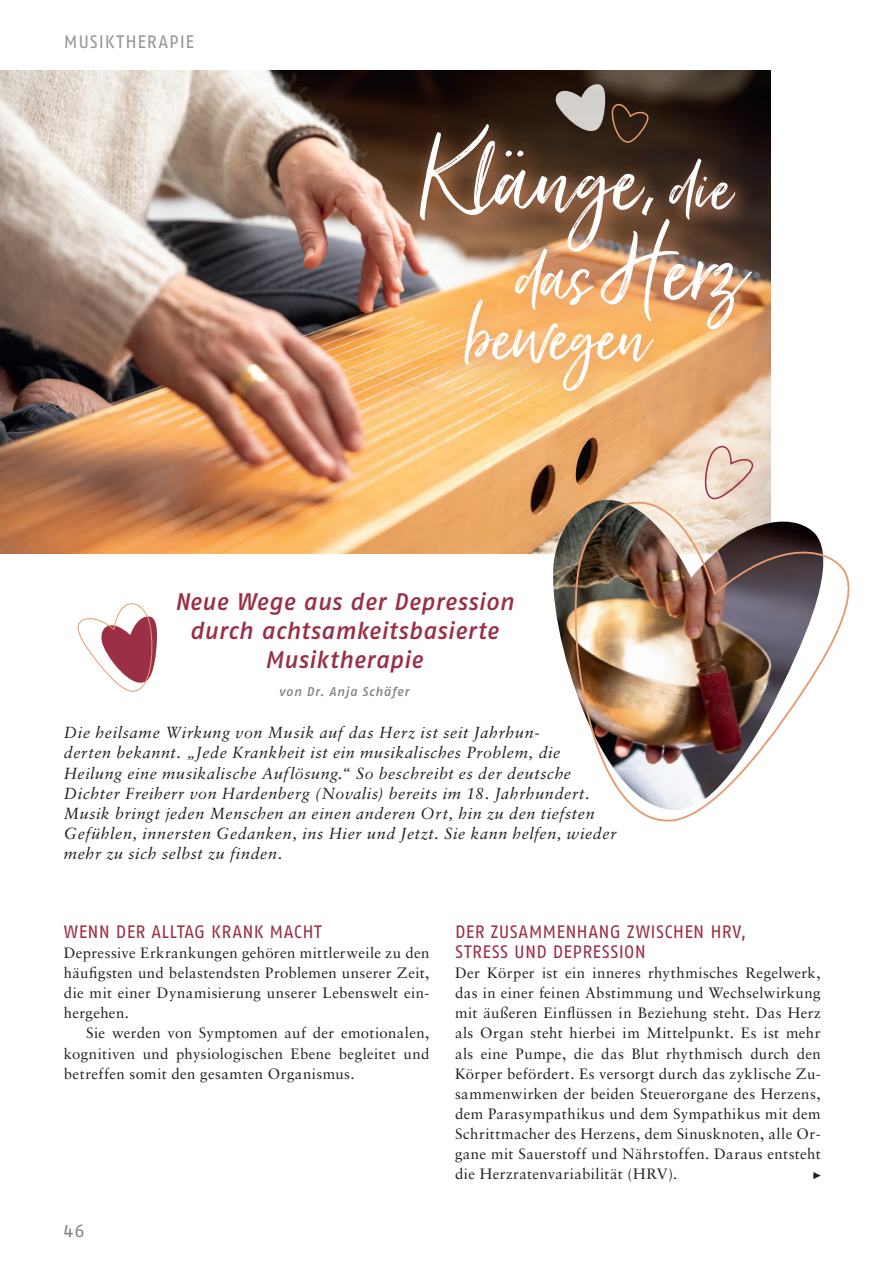
<style>
.page{position:relative;width:893px;height:1263px;background:#fff}
.page>*{position:absolute;margin:0;border:0;box-sizing:border-box;transform-origin:0 0}
.t1{font:120px/90px "Just Lovely";letter-spacing:.005em;color:#fff;text-align:right}
.t2{font:90px "Just Lovely";color:#fff}
.t3{font:italic 500 24px/28.8px "Fago OT";letter-spacing:.015em;color:#9a2f45;text-align:center}
.t4{font:18px/20.1px "Fago OT";letter-spacing:.015em;color:#9a2f45}
.t5{font:18px "Fago OT";letter-spacing:.05em;color:#939598}
.t6{font:18px "Fago OT";color:#808285}
.t7{font:italic 16.05px/20.1px "Sabon LT Std";letter-spacing:.035em;color:#231f20}
.t8{font:15px/20.1px "Sabon LT Std";letter-spacing:.025em;color:#231f20;text-align:justify}
.t9{font:italic 500 12.75px "Fago OT";letter-spacing:.055em;color:#808285}
.s1{font-size:90px}
</style>
<div class="page">
<img style="left:0;top:71px;width:771px;height:483px">
<img style="left:543px;top:500px;width:18px;height:139px">
<img style="left:561px;top:471px;width:289px;height:351px">
<svg style="left:699px;top:441px;width:56px;height:58px;background:#e8d0c1"></svg>
<svg style="left:554px;top:83px;width:98px;height:31px;background:#6f645b"></svg>
<svg style="left:77px;top:603px;width:80px;height:89px"></svg>
<svg style="left:408px;top:114px;width:363px;height:300px;background:#a67b52"></svg>
<svg style="left:813px;top:1172px;width:8px;height:7px"></svg>
<p class="t5" style="left:64px;top:31px;width:132px">MUSIKTHERAPIE</p>
<h1 class="t1" style="left:424px;top:142px;width:322px">Klänge, <span class="s1">die das</span> Herz</h1>
<h2 class="t2" style="left:464px;top:282px;width:186px">bewegen</h2>
<h3 class="t3" style="left:174px;top:587px;width:341px">Neue Wege aus der Depression durch achtsamkeitsbasierte<br>Musiktherapie</h3>
<p class="t9" style="left:279px;top:683px;width:131px">von Dr. Anja Schäfer</p>
<p class="t7" style="left:64px;top:723px;width:554px">Die heilsame Wirkung von Musik auf das Herz ist seit Jahrhun-<br>derten bekannt. „Jede Krankheit ist ein musikalisches Problem, die Heilung eine musikalische Auflösung.“ So beschreibt es der deutsche Dichter Freiherr von Hardenberg (Novalis) bereits im 18. Jahrhundert.<br>Musik bringt jeden Menschen an einen anderen Ort, hin zu den tiefsten Gefühlen, innersten Gedanken, ins Hier und Jetzt. Sie kann helfen, wieder mehr zu sich selbst zu finden.</p>
<p class="t4" style="left:64px;top:921px;width:259px">WENN DER ALLTAG KRANK MACHT</p>
<p class="t8" style="left:64px;top:942px;width:367px">Depressive Erkrankungen gehören mittlerweile zu den häufigsten und belastendsten Problemen unserer Zeit, die mit einer Dynamisierung unserer Lebenswelt ein&shy;hergehen.</p>
<p class="t8" style="left:64px;top:1023px;width:367px;text-indent:22px">Sie werden von Symptomen auf der emotionalen, kognitiven und physiologischen Ebene begleitet und betreffen somit den gesamten Organismus.</p>
<p class="t6" style="left:64px;top:1220px;width:23px">46</p>
<p class="t4" style="left:455px;top:921px;width:293px">DER ZUSAMMENHANG ZWISCHEN HRV,<br>STRESS UND DEPRESSION</p>
<p class="t8" style="left:455px;top:963px;width:367px">Der Körper ist ein inneres rhythmisches Regelwerk, das in einer feinen Abstimmung und Wechselwirkung mit äußeren Einflüssen in Beziehung steht. Das Herz als Organ steht hierbei im Mittelpunkt. Es ist mehr als eine Pumpe, die das Blut rhythmisch durch den Körper befördert. Es versorgt durch das zyklische Zu&shy;sammenwirken der beiden Steuerorgane des Herzens, dem Parasympathikus und dem Sympathikus mit dem Schrittmacher des Herzens, dem Sinusknoten, alle Or&shy;gane mit Sauerstoff und Nährstoffen. Daraus entsteht die Herzratenvariabilität (HRV).</p>
</div>
